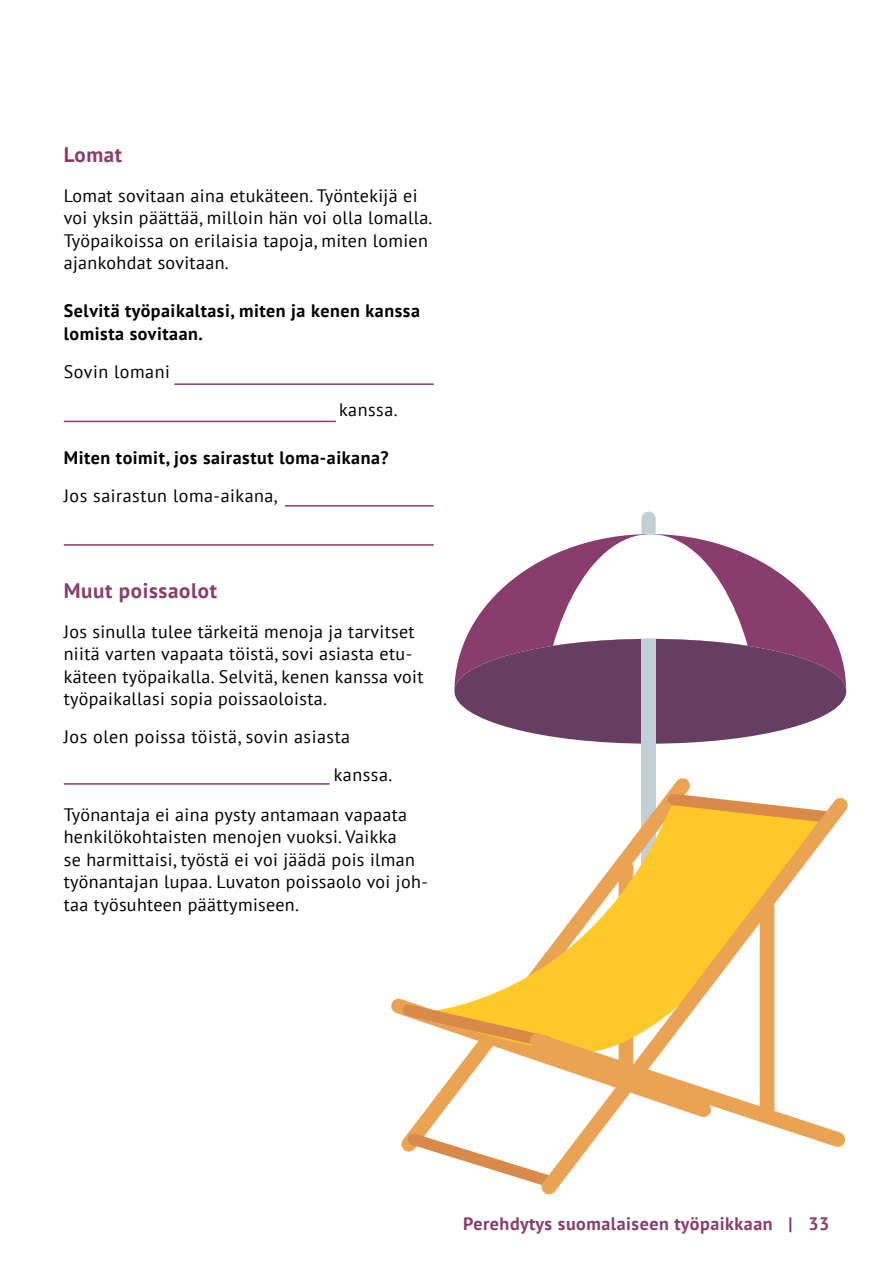
<style>
.page{position:relative;width:893px;height:1263px;background:#fff}
.page>*{position:absolute;margin:0;border:0;box-sizing:border-box;transform-origin:0 0}
.t1{font:700 21px "PT Sans";letter-spacing:.03em;color:#883d6c}
.t2{font:18px/22.5px "PT Sans";letter-spacing:.02em;color:#000}
.t3{font:700 18px/22.5px "PT Sans";letter-spacing:.03em;color:#000}
.t4{font:700 18px "PT Sans";letter-spacing:.03em;color:#883d6c}
</style>
<div class="page">
<div style="left:641px;top:512px;width:15px;height:139px;background:#c1d0d7;border-radius:7px"></div>
<svg style="left:454px;top:562px;width:392px;height:126px;fill:#883d6c"></svg>
<svg style="left:539px;top:534px;width:223px;height:114px"></svg>
<div style="left:454px;top:639px;width:392px;height:105px;background:#673d62;border-radius:50%"></div>
<div style="left:641px;top:639px;width:15px;height:105px;background:#c1d0d7"></div>
<div style="left:641px;top:717px;width:15px;height:269px;background:#c1d0d7"></div>
<hr style="left:174px;top:383px;width:260px;height:2px;background:#883d6c">
<hr style="left:285px;top:505px;width:149px;height:1px;background:#883d6c">
<hr style="left:64px;top:421px;width:272px;height:1px;background:#883d6c">
<hr style="left:64px;top:544px;width:370px;height:2px;background:#883d6c">
<hr style="left:64px;top:783px;width:266px;height:2px;background:#883d6c">
<svg style="left:401px;top:1128px;width:127px;height:53px"></svg>
<svg style="left:391px;top:1000px;width:81px;height:128px"></svg>
<svg style="left:415px;top:976px;width:113px;height:98px"></svg>
<svg style="left:394px;top:996px;width:134px;height:59px"></svg>
<svg style="left:528px;top:785px;width:320px;height:410px"></svg>
<svg style="left:519px;top:1022px;width:329px;height:136px"></svg>
<div style="left:760px;top:906px;width:14px;height:203px;background:#eaa353"></div>
<p class="t1" style="left:64px;top:141px;width:60px">Lomat</p>
<p class="t2" style="left:64px;top:184px;width:370px">Lomat sovitaan aina etukäteen. Työntekijä ei voi yksin päättää, milloin hän voi olla lomalla.<br>Työpaikoissa on erilaisia tapoja, miten lomien ajankohdat sovitaan.</p>
<p class="t3" style="left:64px;top:300px;width:358px">Selvitä työpaikaltasi, miten ja kenen kanssa lomista sovitaan.</p>
<p class="t2" style="left:64px;top:360px;width:108px">Sovin lomani</p>
<p class="t2" style="left:339px;top:398px;width:60px">kanssa.</p>
<p class="t3" style="left:64px;top:446px;width:326px">Miten toimit, jos sairastut loma-aikana?</p>
<p class="t2" style="left:64px;top:484px;width:215px">Jos sairastun loma-aikana,</p>
<p class="t1" style="left:64px;top:577px;width:155px">Muut poissaolot</p>
<p class="t2" style="left:64px;top:620px;width:361px">Jos sinulla tulee tärkeitä menoja ja tarvitset niitä varten vapaata töistä, sovi asiasta etu&shy;käteen työpaikalla. Selvitä, kenen kanssa voit työpaikallasi sopia poissaoloista.</p>
<p class="t2" style="left:64px;top:725px;width:288px">Jos olen poissa töistä, sovin asiasta</p>
<p class="t2" style="left:334px;top:763px;width:60px">kanssa.</p>
<p class="t2" style="left:64px;top:803px;width:345px">Työnantaja ei aina pysty antamaan vapaata</p>
<p class="t2" style="left:64px;top:825px;width:366px">henkilökohtaisten menojen vuoksi. Vaikka<br>se harmittaisi, työstä ei voi jäädä pois ilman työnantajan lupaa. Luvaton poissaolo voi joh&shy;taa työsuhteen päättymiseen.</p>
<p class="t4" style="left:463px;top:1211px;width:368px">Perehdytys suomalaiseen työpaikkaan | 33</p>
</div>
